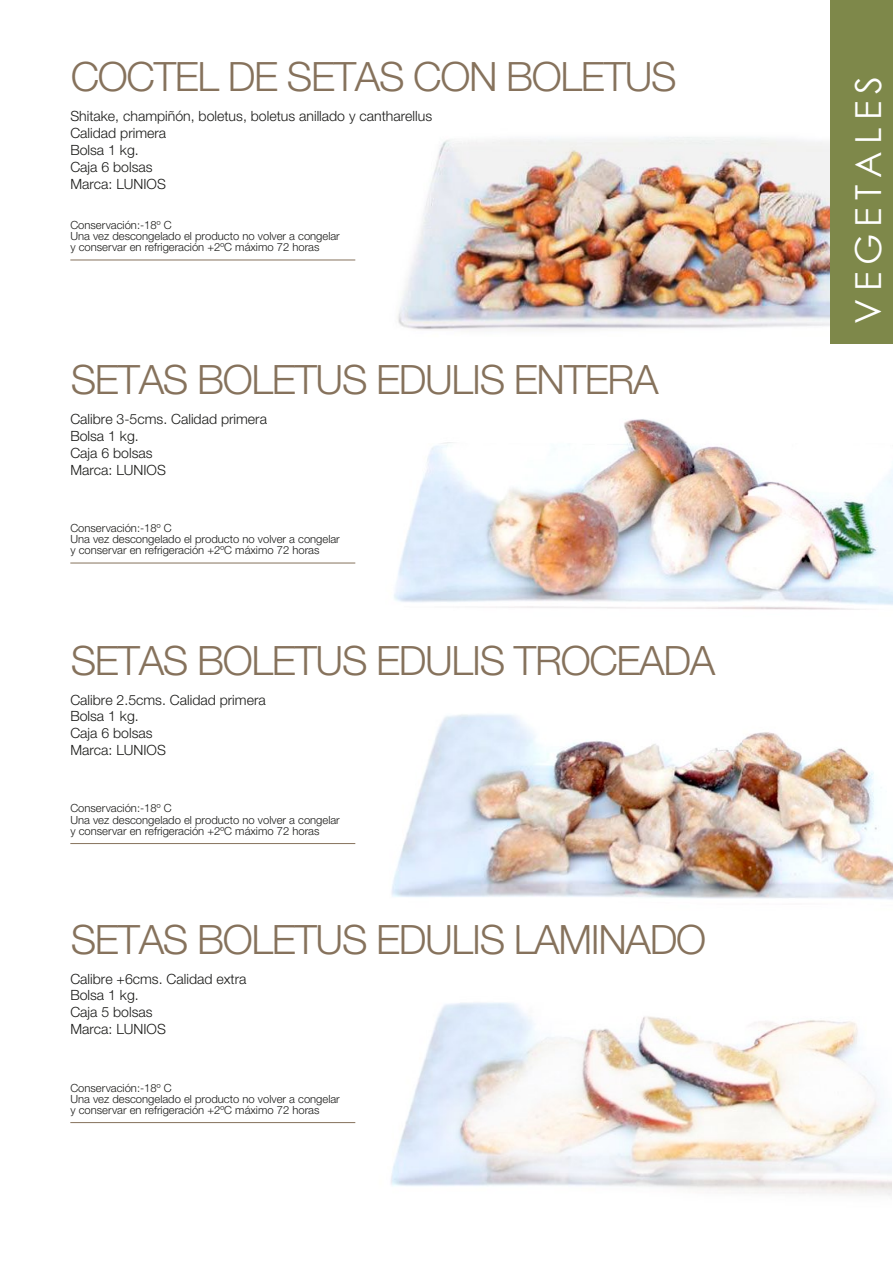
<style>
.page{position:relative;width:893px;height:1263px;background:#fff}
.page>*{position:absolute;margin:0;border:0;box-sizing:border-box;transform-origin:0 0}
.t1{font:300 40.5px "Helvetica Neue LT Std";letter-spacing:-.035em;color:#86725c}
.t2{font:35.85px "Century Gothic";letter-spacing:.2em;color:#fff}
.t3{font:300 14.1px/17px "Helvetica Neue LT Std";color:#1b1b19}
.t4{font:300 11.25px/11.2px "Helvetica Neue LT Std";color:#1b1b19}
</style>
<div class="page">
<img style="left:391px;top:1002px;width:500px;height:194px">
<img style="left:394px;top:419px;width:499px;height:191px">
<img style="left:391px;top:714px;width:502px;height:186px">
<img style="left:397px;top:137px;width:433px;height:194px">
<hr style="left:70px;top:260px;width:285px;height:1px;background:#86725c">
<hr style="left:70px;top:563px;width:285px;height:1px;background:#86725c">
<hr style="left:70px;top:843px;width:285px;height:1px;background:#86725c">
<hr style="left:70px;top:1122px;width:285px;height:1px;background:#86725c">
<div style="left:830px;top:0;width:63px;height:344px;background:#7e884a"></div>
<h1 class="t1" style="left:71px;top:52px;width:608px">COCTEL DE SETAS CON BOLETUS</h1>
<p class="t3" style="left:70px;top:107px;width:363px">Shitake, champiñón, boletus, boletus anillado y cantharellus<br>Calidad primera<br>Bolsa 1 kg.<br>Caja 6 bolsas<br>Marca: LUNIOS</p>
<p class="t4" style="left:70px;top:219px;width:271px">Conservación:-18º C<br>Una vez descongelado el producto no volver a congelar y conservar en refrigeración +2ºC máximo 72 horas</p>
<h1 class="t1" style="left:71px;top:355px;width:590px">SETAS BOLETUS EDULIS ENTERA</h1>
<p class="t3" style="left:70px;top:410px;width:198px">Calibre 3-5cms. Calidad primera<br>Bolsa 1 kg.<br>Caja 6 bolsas<br>Marca: LUNIOS</p>
<p class="t4" style="left:70px;top:522px;width:271px">Conservación:-18º C<br>Una vez descongelado el producto no volver a congelar y conservar en refrigeración +2ºC máximo 72 horas</p>
<h1 class="t1" style="left:71px;top:636px;width:646px">SETAS BOLETUS EDULIS TROCEADA</h1>
<p class="t3" style="left:70px;top:691px;width:197px">Calibre 2.5cms. Calidad primera<br>Bolsa 1 kg.<br>Caja 6 bolsas<br>Marca: LUNIOS</p>
<p class="t4" style="left:70px;top:803px;width:271px">Conservación:-18º C<br>Una vez descongelado el producto no volver a congelar y conservar en refrigeración +2ºC máximo 72 horas</p>
<h1 class="t1" style="left:71px;top:915px;width:637px">SETAS BOLETUS EDULIS LAMINADO</h1>
<p class="t3" style="left:70px;top:970px;width:178px">Calibre +6cms. Calidad extra<br>Bolsa 1 kg.<br>Caja 5 bolsas<br>Marca: LUNIOS</p>
<p class="t4" style="left:70px;top:1082px;width:271px">Conservación:-18º C<br>Una vez descongelado el producto no volver a congelar y conservar en refrigeración +2ºC máximo 72 horas</p>
<h2 class="t2" style="left:843px;top:324px;width:249px;rotate:-90deg">VEGETALES</h2>
</div>
